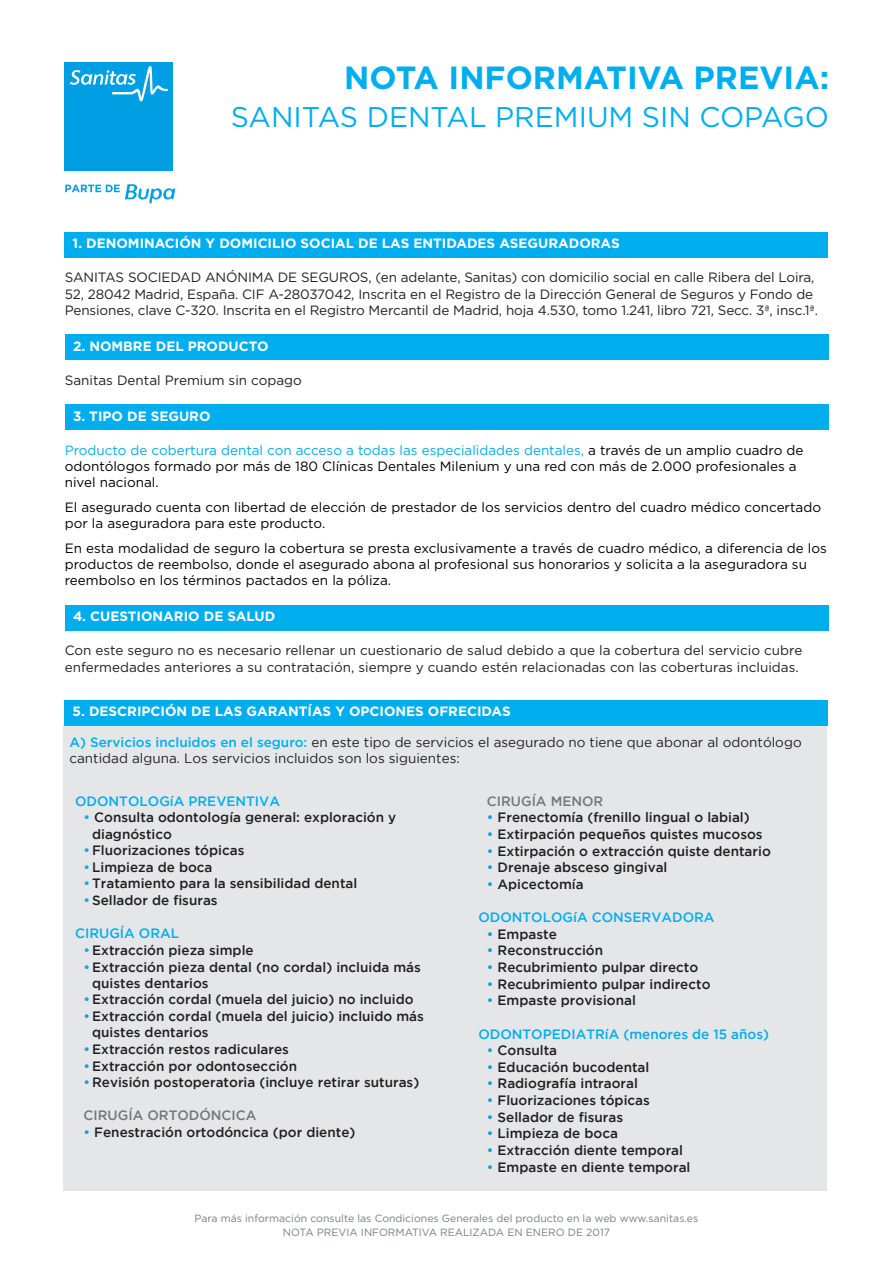
<style>
.page{position:relative;width:893px;height:1263px;background:#fff}
.page>*{position:absolute;margin:0;border:0;box-sizing:border-box;transform-origin:0 0}
.t1{font:700 32.1px "Gotham";color:#00aeef}
.t2{font:28.5px "Gotham";color:#00aeef}
.t3{font:500 13.5px/16.2px "Gotham";color:#231f20}
.t4{font:13.5px/16.2px "Gotham";color:#000001}
.t5{font:13.5px/16.2px "Gotham";letter-spacing:-.01em;color:#231f20}
.t6{font:700 13.5px "Gotham";color:#fff}
.t7{font:13.5px/16.2px "Gotham";color:#231f20}
.t8{font:500 13.5px "Gotham";color:#00aeef}
.t9{font:500 13.5px "Gotham";color:#737779}
.t10{font:10.5px/13.5px "Gotham";color:#787c82;text-align:center}
.s1{color:#00aeef}
.s2{font-weight:500;color:#00aeef}
.s3{color:#179dd9}
</style>
<div class="page">
<div style="left:63px;top:724px;width:764px;height:467px;background:#e5e6e7"></div>
<div style="left:64px;top:232px;width:764px;height:26px;background:#00aeef"></div>
<div style="left:65px;top:334px;width:764px;height:26px;background:#00aeef"></div>
<div style="left:65px;top:404px;width:764px;height:26px;background:#00aeef"></div>
<div style="left:65px;top:605px;width:764px;height:26px;background:#00aeef"></div>
<svg style="left:65px;top:184px;width:110px;height:20px"></svg>
<div style="left:65px;top:62px;width:108px;height:108px;background:#009ee3"></div>
<svg style="left:70px;top:66px;width:98px;height:35px"></svg>
<div style="left:64px;top:700px;width:764px;height:26px;background:#00aeef"></div>
<h1 class="t1" style="left:344px;top:57px;width:486px">NOTA INFORMATIVA PREVIA:</h1>
<h2 class="t2" style="left:231px;top:99px;width:600px">SANITAS DENTAL PREMIUM SIN COPAGO</h2>
<p class="t6" style="left:73px;top:234px;width:549px">1. DENOMINACIÓN Y DOMICILIO SOCIAL DE LAS ENTIDADES ASEGURADORAS</p>
<p class="t5" style="left:65px;top:269px;width:755px">SANITAS SOCIEDAD ANÓNIMA DE SEGUROS, (en adelante, Sanitas) con domicilio social en calle Ribera del Loira,<br>52, 28042 Madrid, España. CIF A-28037042, Inscrita en el Registro de la Dirección General de Seguros y Fondo de<br>Pensiones, clave C-320. Inscrita en el Registro Mercantil de Madrid, hoja 4.530, tomo 1.241, libro 721, Secc. 3ª, insc.1ª.</p>
<p class="t6" style="left:73px;top:337px;width:197px">2. NOMBRE DEL PRODUCTO</p>
<p class="t5" style="left:65px;top:372px;width:239px">Sanitas Dental Premium sin copago</p>
<p class="t6" style="left:73px;top:407px;width:139px">3. TIPO DE SEGURO</p>
<p class="t4" style="left:65px;top:442px;width:740px"><span class="s1">Producto de cobertura dental con acceso a todas las especialidades dentales,</span> a través de un amplio cuadro de odontólogos formado por más de 180 Clínicas Dentales Milenium y una red con más de 2.000 profesionales a nivel nacional.</p>
<p class="t4" style="left:65px;top:499px;width:758px">El asegurado cuenta con libertad de elección de prestador de los servicios dentro del cuadro médico concertado por la aseguradora para este producto.</p>
<p class="t4" style="left:65px;top:540px;width:764px">En esta modalidad de seguro la cobertura se presta exclusivamente a través de cuadro médico, a diferencia de los productos de reembolso, donde el asegurado abona al profesional sus honorarios y solicita a la aseguradora su reembolso en los términos pactados en la póliza.</p>
<p class="t6" style="left:73px;top:607px;width:204px">4. CUESTIONARIO DE SALUD</p>
<p class="t5" style="left:65px;top:642px;width:739px">Con este seguro no es necesario rellenar un cuestionario de salud debido a que la cobertura del servicio cubre enfermedades anteriores a su contratación, siempre y cuando estén relacionadas con las coberturas incluidas.</p>
<p class="t6" style="left:73px;top:703px;width:439px">5. DESCRIPCIÓN DE LAS GARANTÍAS Y OPCIONES OFRECIDAS</p>
<p class="t7" style="left:69px;top:735px;width:734px"><span class="s2">A) Servicios incluidos en el seguro:</span> en este tipo de servicios el asegurado no tiene que abonar al odontólogo cantidad alguna. Los servicios incluidos son los siguientes:</p>
<p class="t8" style="left:75px;top:796px;width:206px">ODONTOLOGíA PREVENTIVA</p>
<p class="t3" style="left:92px;top:810px;width:306px;text-indent:-9px"><span class="s1">•</span> Consulta odontología general: exploración y diagnóstico</p>
<p class="t3" style="left:84px;top:843px;width:162px"><span class="s1">•</span>Fluorizaciones tópicas</p>
<p class="t3" style="left:84px;top:860px;width:130px"><span class="s1">•</span>Limpieza de boca</p>
<p class="t3" style="left:84px;top:876px;width:275px"><span class="s1">•</span>Tratamiento para la sensibilidad dental</p>
<p class="t3" style="left:84px;top:893px;width:136px"><span class="s1">•</span>Sellador de fisuras</p>
<p class="t8" style="left:75px;top:928px;width:106px">CIRUGÍA ORAL</p>
<p class="t3" style="left:84px;top:943px;width:172px"><span class="s1">•</span>Extracción pieza simple</p>
<p class="t3" style="left:92px;top:960px;width:330px;text-indent:-9px"><span class="s1">•</span>Extracción pieza dental (no cordal) incluida más quistes dentarios</p>
<p class="t3" style="left:84px;top:992px;width:332px"><span class="s1">•</span>Extracción cordal (muela del juicio) no incluido</p>
<p class="t3" style="left:92px;top:1009px;width:333px;text-indent:-9px"><span class="s3">•</span>Extracción cordal (muela del juicio) incluido más quistes dentarios</p>
<p class="t3" style="left:84px;top:1042px;width:207px"><span class="s3">•</span>Extracción restos radiculares</p>
<p class="t3" style="left:84px;top:1058px;width:215px"><span class="s3">•</span>Extracción por odontosección</p>
<p class="t3" style="left:84px;top:1075px;width:337px"><span class="s3">•</span>Revisión postoperatoria (incluye retirar suturas)</p>
<p class="t9" style="left:84px;top:1110px;width:174px">CIRUGÍA ORTODÓNCICA</p>
<p class="t3" style="left:84px;top:1125px;width:273px"><span class="s3">•</span> Fenestración ortodóncica (por diente)</p>
<p class="t9" style="left:487px;top:796px;width:118px">CIRUGÍA MENOR</p>
<p class="t3" style="left:487px;top:810px;width:264px"><span class="s3">•</span> Frenectomía (frenillo lingual o labial)</p>
<p class="t3" style="left:487px;top:827px;width:277px"><span class="s3">•</span> Extirpación pequeños quistes mucosos</p>
<p class="t3" style="left:487px;top:844px;width:285px"><span class="s3">•</span> Extirpación o extracción quiste dentario</p>
<p class="t3" style="left:487px;top:860px;width:182px"><span class="s3">•</span> Drenaje absceso gingival</p>
<p class="t3" style="left:487px;top:877px;width:98px"><span class="s3">•</span> Apicectomía</p>
<p class="t8" style="left:478px;top:912px;width:238px">ODONTOLOGíA CONSERVADORA</p>
<p class="t3" style="left:487px;top:927px;width:71px"><span class="s3">•</span> Empaste</p>
<p class="t3" style="left:487px;top:943px;width:118px"><span class="s3">•</span> Reconstrucción</p>
<p class="t3" style="left:487px;top:960px;width:213px"><span class="s3">•</span> Recubrimiento pulpar directo</p>
<p class="t3" style="left:487px;top:977px;width:225px"><span class="s3">•</span> Recubrimiento pulpar indirecto</p>
<p class="t3" style="left:487px;top:993px;width:151px"><span class="s3">•</span> Empaste provisional</p>
<p class="t8" style="left:478px;top:1029px;width:292px">ODONTOPEDIATRíA (menores de 15 años)</p>
<p class="t3" style="left:487px;top:1043px;width:72px"><span class="s3">•</span> Consulta</p>
<p class="t3" style="left:487px;top:1060px;width:164px"><span class="s3">•</span> Educación bucodental</p>
<p class="t3" style="left:487px;top:1076px;width:153px"><span class="s3">•</span> Radiografía intraoral</p>
<p class="t3" style="left:487px;top:1093px;width:165px"><span class="s3">•</span> Fluorizaciones tópicas</p>
<p class="t3" style="left:487px;top:1110px;width:138px"><span class="s3">•</span> Sellador de fisuras</p>
<p class="t3" style="left:487px;top:1126px;width:133px"><span class="s3">•</span> Limpieza de boca</p>
<p class="t3" style="left:487px;top:1143px;width:198px"><span class="s3">•</span> Extracción diente temporal</p>
<p class="t3" style="left:487px;top:1159px;width:205px"><span class="s3">•</span> Empaste en diente temporal</p>
<p class="t10" style="left:195px;top:1212px;width:505px">Para más información consulte las Condiciones Generales del producto en la web www.sanitas.es<br>NOTA PREVIA INFORMATIVA REALIZADA EN ENERO DE 2017</p>
</div>
